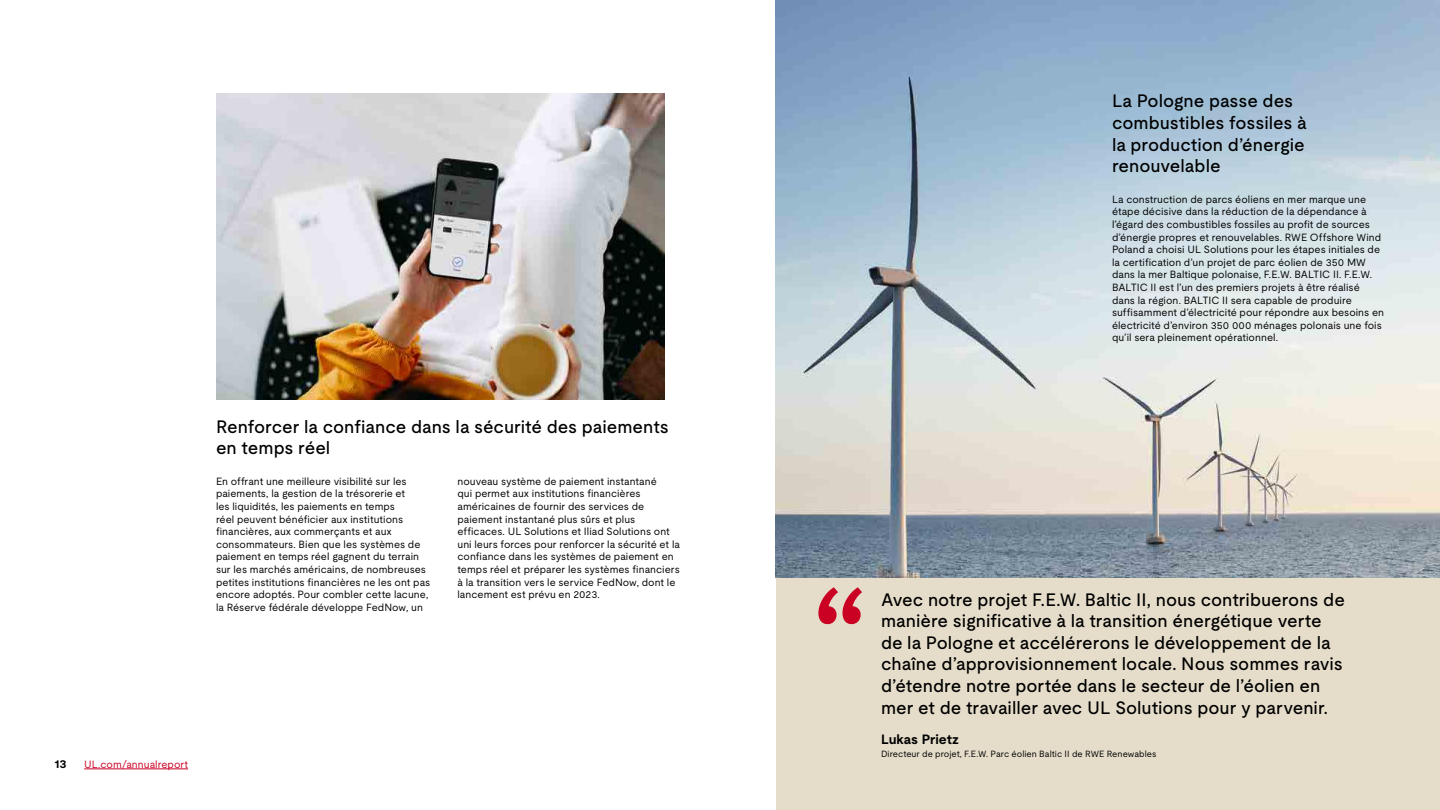
<style>
.page{position:relative;width:1440px;height:810px;background:#fff}
.page>*{position:absolute;margin:0;border:0;box-sizing:border-box;transform-origin:0 0}
.Page_subtitle{font:500 145.05px "UL Moderat";color:#ca0123}
.Page_subtitle-2{font:500 18px/21.6px "UL Moderat";color:#000}
.Page_subtitle-3{font:700 13.5px "UL Moderat";color:#000}
.t1{font:700 12px "UL Moderat";color:#000}
.Page_subtitle-4{font:10.5px/12.6px "UL Moderat";color:#000}
.t2{font:10.5px "UL Moderat";letter-spacing:.005em;color:#ca0123}
.Page_subtitle-5{font:9px "UL Moderat";color:#000}
</style>
<div class="page">
<img style="left:776px;top:0;width:664px;height:578px">
<img style="left:216px;top:93px;width:448px;height:306px">
<div style="left:776px;top:578px;width:664px;height:232px;background:#e5ddca"></div>
<hr style="left:84px;top:769px;width:104px;height:1px;background:#ca0123">
<p class="Page_subtitle-2" style="left:216px;top:415px;width:454px">Renforcer la confiance dans la sécurité des paiements en temps réel</p>
<p class="Page_subtitle-4" style="left:216px;top:474px;width:216px">En offrant une meilleure visibilité sur les paiements, la gestion de la trésorerie et<br>les liquidités, les paiements en temps<br>réel peuvent bénéficier aux institutions financières, aux commerçants et aux consommateurs. Bien que les systèmes de paiement en temps réel gagnent du terrain sur les marchés américains, de nombreuses petites institutions financières ne les ont pas encore adoptés. Pour combler cette lacune, la Réserve fédérale développe FedNow, un</p>
<p class="Page_subtitle-4" style="left:458px;top:474px;width:224px">nouveau système de paiement instantané<br>qui permet aux institutions financières américaines de fournir des services de paiement instantané plus sûrs et plus efficaces. UL Solutions et Iliad Solutions ont uni leurs forces pour renforcer la sécurité et la confiance dans les systèmes de paiement en temps réel et préparer les systèmes financiers à la transition vers le service FedNow, dont le lancement est prévu en 2023.</p>
<p class="t1" style="left:54px;top:755px;width:14px">13</p>
<p class="t2" style="left:84px;top:756px;width:105px">UL.com/annualreport</p>
<p class="Page_subtitle-2" style="left:1112px;top:90px;width:196px">La Pologne passe des combustibles fossiles à la production d’énergie renouvelable</p>
<p class="Page_subtitle-4" style="left:1112px;top:193px;width:274px">La construction de parcs éoliens en mer marque une étape décisive dans la réduction de la dépendance à l’égard des combustibles fossiles au profit de sources d’énergie propres et renouvelables. RWE Offshore Wind Poland a choisi UL Solutions pour les étapes initiales de la certification d’un projet de parc éolien de 350 MW dans la mer Baltique polonaise, F.E.W. BALTIC II. F.E.W.<br>BALTIC II est l’un des premiers projets à être réalisé dans la région. BALTIC II sera capable de produire suffisamment d’électricité pour répondre aux besoins en électricité d’environ 350 000 ménages polonais une fois qu’il sera pleinement opérationnel.</p>
<p class="Page_subtitle" style="left:811px;top:526px;width:61px">“</p>
<p class="Page_subtitle-2" style="left:881px;top:588px;width:465px">Avec notre projet F.E.W. Baltic II, nous contribuerons de manière significative à la transition énergétique verte de la Pologne et accélérerons le développement de la chaîne d’approvisionnement locale. Nous sommes ravis d’étendre notre portée dans le secteur de l’éolien en mer et de travailler avec UL Solutions pour y parvenir.</p>
<p class="Page_subtitle-3" style="left:881px;top:729px;width:79px">Lukas Prietz</p>
<p class="Page_subtitle-5" style="left:881px;top:747px;width:277px">Directeur de projet, F.E.W. Parc éolien Baltic II de RWE Renewables</p>
</div>
